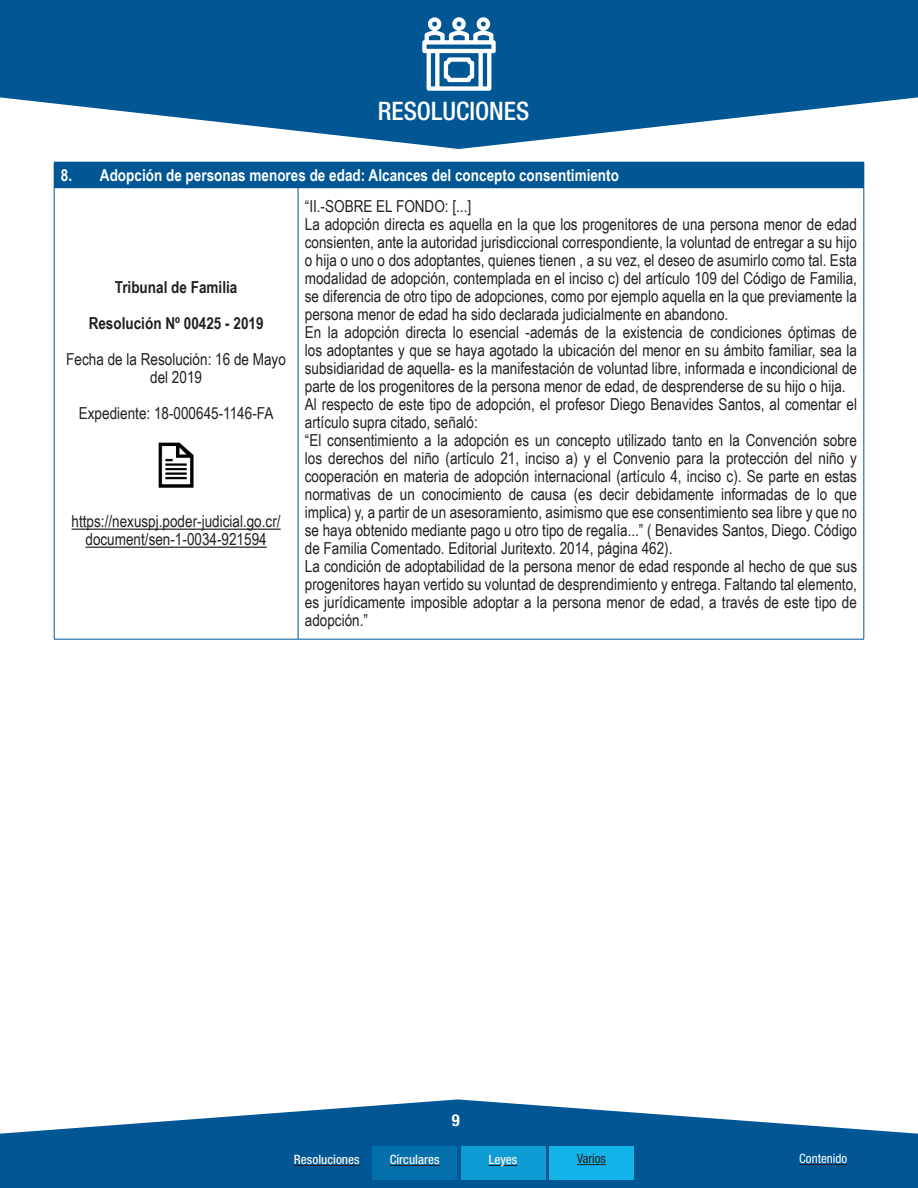
<style>
.page{position:relative;width:918px;height:1188px;background:#fff}
.page>*{position:absolute;margin:0;border:0;box-sizing:border-box;transform-origin:0 0}
.t1{font:500 condensed 25.5px "Helvetica Neue";color:#fff}
.TEXTO_NORMAL{font:16.5px/18px "Arial Narrow";color:#231f20;text-align:justify}
.TEXTO_TAB{font:700 16.5px "Arial Narrow";color:#fff}
.TEXTO_NORMAL-2{font:700 16.5px "Arial Narrow";color:#231f20}
.t2{font:700 condensed 16.5px "Helvetica Neue";color:#fff}
.t3{font:500 condensed 12.9px "Helvetica Neue";color:#f2f2ed}
.t4{font:condensed 12.9px "Helvetica Neue";color:#fff}
.t5{font:condensed 12.9px "Helvetica Neue";color:#231f20}
</style>
<div class="page">
<svg style="left:0;top:0;width:918px;height:149px;fill:#005794"></svg>
<svg style="left:422px;top:17px;width:74px;height:74px"></svg>
<svg style="left:0;top:1099px;width:918px;height:89px;fill:#005794"></svg>
<div style="left:284px;top:1146px;width:85px;height:34px;background:#005794"></div>
<div style="left:372px;top:1146px;width:85px;height:34px;background:#0370ab"></div>
<div style="left:461px;top:1146px;width:85px;height:34px;background:#0f9cd4"></div>
<div style="left:549px;top:1146px;width:85px;height:34px;background:#12b3e8"></div>
<hr style="left:294px;top:1165px;width:66px;height:1px;background:#231f20">
<hr style="left:390px;top:1165px;width:50px;height:1px;background:#231f20">
<svg style="left:489px;top:1165px;width:28px;height:1px"></svg>
<svg style="left:577px;top:1164px;width:29px;height:1px"></svg>
<hr style="left:799px;top:1164px;width:48px;height:1px;background:#231f20">
<div style="left:54px;top:162px;width:810px;height:26px;background:#005794"></div>
<svg style="left:864px;top:162px;width:1px;height:26px"></svg>
<hr style="left:54px;top:188px;width:1px;height:451px;background:#005794">
<hr style="left:298px;top:188px;width:1px;height:451px;background:#005794">
<hr style="left:864px;top:188px;width:1px;height:451px;background:#005794">
<hr style="left:54px;top:639px;width:244px;height:1px;background:#005794">
<hr style="left:298px;top:639px;width:566px;height:1px;background:#005794">
<hr style="left:72px;top:529px;width:209px;height:1px;background:#231f20">
<hr style="left:85px;top:547px;width:182px;height:1px;background:#231f20">
<img style="left:158px;top:442px;width:36px;height:46px">
<h1 class="t1" style="left:378px;top:96px;width:153px">RESOLUCIONES</h1>
<p class="TEXTO_TAB" style="left:61px;top:163px;width:560px">8. Adopción de personas menores de edad: Alcances del concepto consentimiento</p>
<p class="TEXTO_NORMAL-2" style="left:115px;top:275px;width:124px">Tribunal de Familia</p>
<p class="TEXTO_NORMAL-2" style="left:89px;top:311px;width:176px">Resolución Nº 00425 - 2019</p>
<p class="TEXTO_NORMAL" style="left:66px;top:350px;width:221px;text-align:center">Fecha de la Resolución: 16 de Mayo del 2019</p>
<p class="TEXTO_NORMAL" style="left:79px;top:404px;width:196px">Expediente: 18-000645-1146-FA</p>
<p class="TEXTO_NORMAL" style="left:72px;top:512px;width:211px;text-align:center">https://nexuspj.poder-judicial.go.cr/ document/sen-1-0034-921594</p>
<p class="TEXTO_NORMAL" style="left:305px;top:197px;width:168px">“II.-SOBRE EL FONDO: [...]</p>
<p class="TEXTO_NORMAL" style="left:305px;top:215px;width:554px">La adopción directa es aquella en la que los progenitores de una persona menor de edad consienten, ante la autoridad jurisdiccional correspondiente, la voluntad de entregar a su hijo o hija o uno o dos adoptantes, quienes tienen , a su vez, el deseo de asumirlo como tal. Esta modalidad de adopción, contemplada en el inciso c) del artículo 109 del Código de Familia, se diferencia de otro tipo de adopciones, como por ejemplo aquella en la que previamente la persona menor de edad ha sido declarada judicialmente en abandono.</p>
<p class="TEXTO_NORMAL" style="left:305px;top:323px;width:554px">En la adopción directa lo esencial -además de la existencia de condiciones óptimas de los adoptantes y que se haya agotado la ubicación del menor en su ámbito familiar, sea la subsidiaridad de aquella- es la manifestación de voluntad libre, informada e incondicional de parte de los progenitores de la persona menor de edad, de desprenderse de su hijo o hija.</p>
<p class="TEXTO_NORMAL" style="left:305px;top:395px;width:554px">Al respecto de este tipo de adopción, el profesor Diego Benavides Santos, al comentar el artículo supra citado, señaló:</p>
<p class="TEXTO_NORMAL" style="left:305px;top:431px;width:554px">“El consentimiento a la adopción es un concepto utilizado tanto en la Convención sobre los derechos del niño (artículo 21, inciso a) y el Convenio para la protección del niño y cooperación en materia de adopción internacional (artículo 4, inciso c). Se parte en estas normativas de un conocimiento de causa (es decir debidamente informadas de lo que implica) y, a partir de un asesoramiento, asimismo que ese consentimiento sea libre y que no se haya obtenido mediante pago u otro tipo de regalía...” ( Benavides Santos, Diego. Código de Familia Comentado. Editorial Juritexto. 2014, página 462).</p>
<p class="TEXTO_NORMAL" style="left:305px;top:557px;width:554px">La condición de adoptabilidad de la persona menor de edad responde al hecho de que sus progenitores hayan vertido su voluntad de desprendimiento y entrega. Faltando tal elemento, es jurídicamente imposible adoptar a la persona menor de edad, a través de este tipo de adopción.”</p>
<p class="t2" style="left:452px;top:1107px;width:9px">9</p>
<p class="t3" style="left:294px;top:1152px;width:67px">Resoluciones</p>
<p class="t3" style="left:390px;top:1152px;width:51px">Círculares</p>
<p class="t3" style="left:489px;top:1152px;width:30px">Leyes</p>
<p class="t5" style="left:577px;top:1151px;width:30px">Varios</p>
<p class="t4" style="left:799px;top:1151px;width:49px">Contenido</p>
</div>
